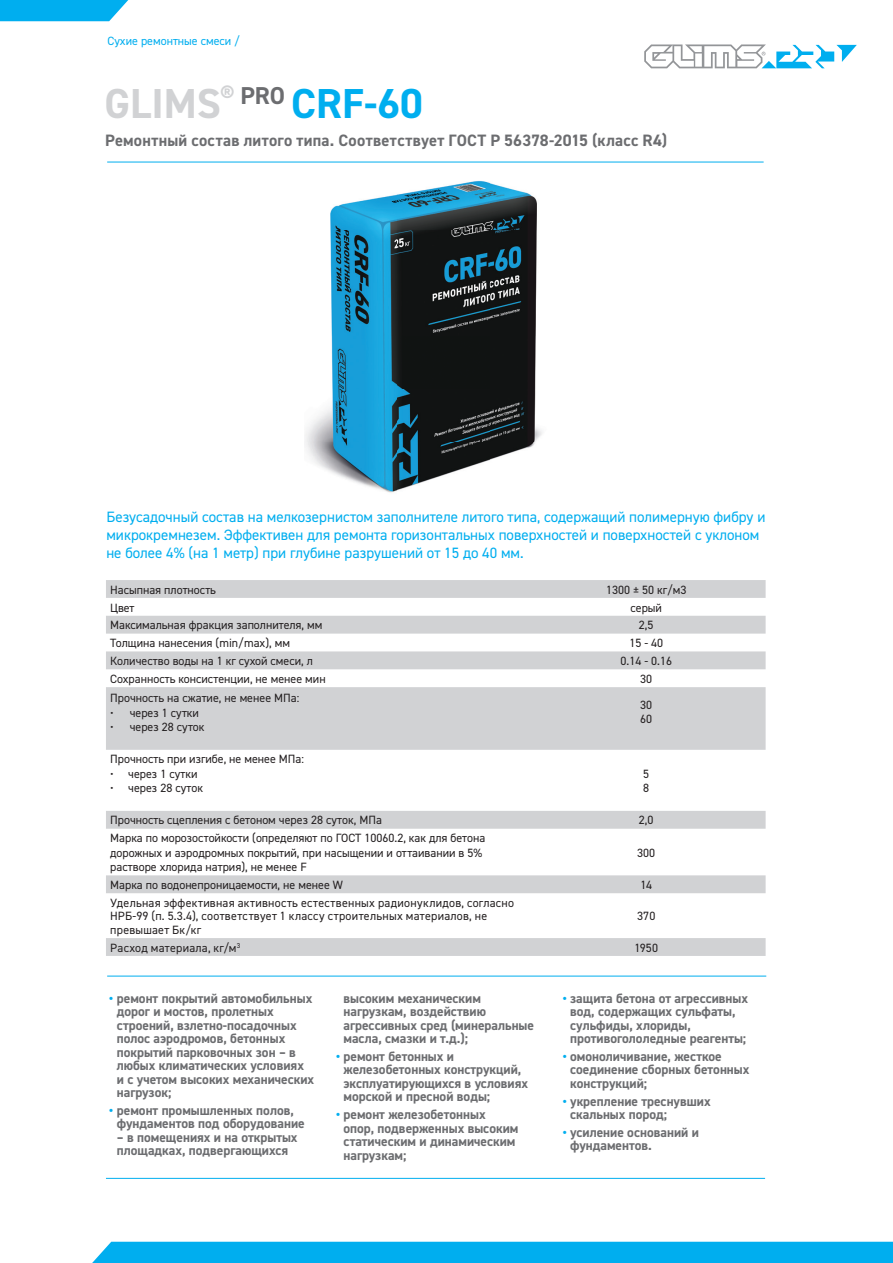
<style>
.page{position:relative;width:893px;height:1263px;background:#fff}
.page>*{position:absolute;margin:0;border:0;box-sizing:border-box;transform-origin:0 0}
.t1{font:700 42px "DIN2014";color:#00aeef}
.t2{font:700 16.5px "DIN2014";letter-spacing:.015em;color:#6c6d70}
.t3{font:15px/18px "DIN2014";color:#00aeef}
.t4{font:700 13.5px/13.5px "DIN2014";color:#6c6d70}
.t5{font:12px/14.4px "DIN2014";color:#231f20}
.t6{font:12px/13.5px "DIN2014";letter-spacing:.025em;color:#231f20}
.t7{font:12px "DIN2014";color:#00aeef}
.s1{color:#d1d2d4}
.s2{color:#00aeef}
</style>
<div class="page">
<svg style="left:0;top:0;width:128px;height:21px;background:#12b3f0"></svg>
<div style="left:92px;top:1242px;width:801px;height:21px;background:#00aeef"></div>
<svg style="left:644px;top:44px;width:213px;height:24px"></svg>
<hr style="left:107px;top:162px;width:657px;height:1px;background:#00aeef">
<img style="left:305px;top:181px;width:237px;height:312px">
<hr style="left:107px;top:976px;width:659px;height:1px;background:#00aeef">
<svg style="left:106px;top:580px;width:660px;height:376px"></svg>
<svg style="left:106px;top:616px;width:660px;height:53px"></svg>
<hr style="left:106px;top:1178px;width:659px;height:1px;background:#00aeef">
<p class="t7" style="left:107px;top:34px;width:134px">Сухие ремонтные смеси /</p>
<h1 class="t1" style="left:105px;top:75px;width:320px"><span class="s1">GLIMS</span><sup>®</sup> <sup>PRO</sup> CRF-60</h1>
<p class="t2" style="left:105px;top:129px;width:563px">Ремонтный состав литого типа. Соответствует ГОСТ Р 56378-2015 (класс R4)</p>
<p class="t3" style="left:106px;top:508px;width:660px">Безусадочный состав на мелкозернистом заполнителе литого типа, содержащий полимерную фибру и микрокремнезем. Эффективен для ремонта горизонтальных поверхностей и поверхностей с уклоном не более 4% (на 1 метр) при глубине разрушений от 15 до 40 мм.</p>
<p class="t5" style="left:110px;top:582px;width:107px">Насыпная плотность</p>
<p class="t5" style="left:606px;top:582px;width:82px">1300 ± 50 кг/м3</p>
<p class="t5" style="left:110px;top:600px;width:26px">Цвет</p>
<p class="t5" style="left:630px;top:600px;width:33px">серый</p>
<p class="t5" style="left:110px;top:618px;width:214px">Максимальная фракция заполнителя, мм</p>
<p class="t5" style="left:639px;top:618px;width:16px">2,5</p>
<p class="t5" style="left:110px;top:636px;width:181px">Толщина нанесения (min/max), мм</p>
<p class="t5" style="left:629px;top:636px;width:35px">15 - 40</p>
<p class="t5" style="left:110px;top:653px;width:204px">Количество воды на 1 кг сухой смеси, л</p>
<p class="t5" style="left:620px;top:653px;width:53px">0.14 - 0.16</p>
<p class="t5" style="left:110px;top:671px;width:217px">Сохранность консистенции, не менее мин</p>
<p class="t5" style="left:640px;top:671px;width:13px">30</p>
<p class="t5" style="left:110px;top:691px;width:191px">Прочность на сжатие, не менее МПа:</p>
<p class="t5" style="left:110px;top:705px;width:90px">• через 1 сутки</p>
<p class="t5" style="left:110px;top:720px;width:96px">• через 28 суток</p>
<p class="t5" style="left:640px;top:697px;width:13px">30<br>60</p>
<p class="t5" style="left:110px;top:752px;width:195px">Прочность при изгибе, не менее МПа:</p>
<p class="t5" style="left:110px;top:766px;width:89px">• через 1 сутки</p>
<p class="t5" style="left:110px;top:781px;width:94px">• через 28 суток</p>
<p class="t5" style="left:643px;top:766px;width:7px">5<br>8</p>
<p class="t5" style="left:110px;top:813px;width:273px">Прочность сцепления с бетоном через 28 суток, МПа</p>
<p class="t5" style="left:639px;top:813px;width:16px">2,0</p>
<p class="t5" style="left:110px;top:831px;width:377px">Марка по морозостойкости (определяют по ГОСТ 10060.2, как для бетона дорожных и аэродромных покрытий, при насыщении и оттаивании в 5% растворе хлорида натрия), не менее F</p>
<p class="t5" style="left:637px;top:845px;width:19px">300</p>
<p class="t5" style="left:110px;top:877px;width:234px">Марка по водонепроницаемости, не менее W</p>
<p class="t5" style="left:640px;top:877px;width:13px">14</p>
<p class="t6" style="left:110px;top:896px;width:405px">Удельная эффективная активность естественных радионуклидов, согласно<br>НРБ-99 (п. 5.3.4), соответствует 1 классу строительных материалов, не превышает Бк/кг</p>
<p class="t5" style="left:637px;top:909px;width:20px">370</p>
<p class="t6" style="left:110px;top:941px;width:131px">Расход материала, кг/м<sup>3</sup></p>
<p class="t5" style="left:634px;top:940px;width:25px">1950</p>
<p class="t4" style="left:117px;top:991px;width:199px;text-indent:-8px"><span class="s2">•</span> ремонт покрытий автомобильных дорог и мостов, пролетных строений, взлетно-посадочных полос аэродромов, бетонных покрытий парковочных зон – в любых климатических условиях и с учетом высоких механических нагрузок;</p>
<p class="t4" style="left:117px;top:1103px;width:189px;text-indent:-8px"><span class="s2">•</span> ремонт промышленных полов, фундаментов под оборудование</p>
<p class="t4" style="left:117px;top:1130px;width:182px">– в помещениях и на открытых площадках, подвергающихся</p>
<p class="t4" style="left:570px;top:991px;width:179px;text-indent:-8px"><span class="s2">•</span> защита бетона от агрессивных вод, содержащих сульфаты, сульфиды, хлориды, противогололедные реагенты;</p>
<p class="t4" style="left:570px;top:1049px;width:181px;text-indent:-8px"><span class="s2">•</span> омоноличивание, жесткое соединение сборных бетонных конструкций;</p>
<p class="t4" style="left:570px;top:1094px;width:142px;text-indent:-8px"><span class="s2">•</span> укрепление треснувших скальных пород;</p>
<p class="t4" style="left:570px;top:1125px;width:130px;text-indent:-8px"><span class="s2">•</span> усиление оснований и фундаментов.</p>
<p class="t4" style="left:343px;top:991px;width:192px">высоким механическим нагрузкам, воздействию агрессивных сред (минеральные масла, смазки и т.д.);</p>
<p class="t4" style="left:343px;top:1049px;width:186px;text-indent:-8px"><span class="s2">•</span> ремонт бетонных и железобетонных конструкций, эксплуатирующихся в условиях морской и пресной воды;</p>
<p class="t4" style="left:343px;top:1108px;width:176px;text-indent:-8px"><span class="s2">•</span> ремонт железобетонных опор, подверженных высоким статическим и динамическим нагрузкам;</p>
</div>
